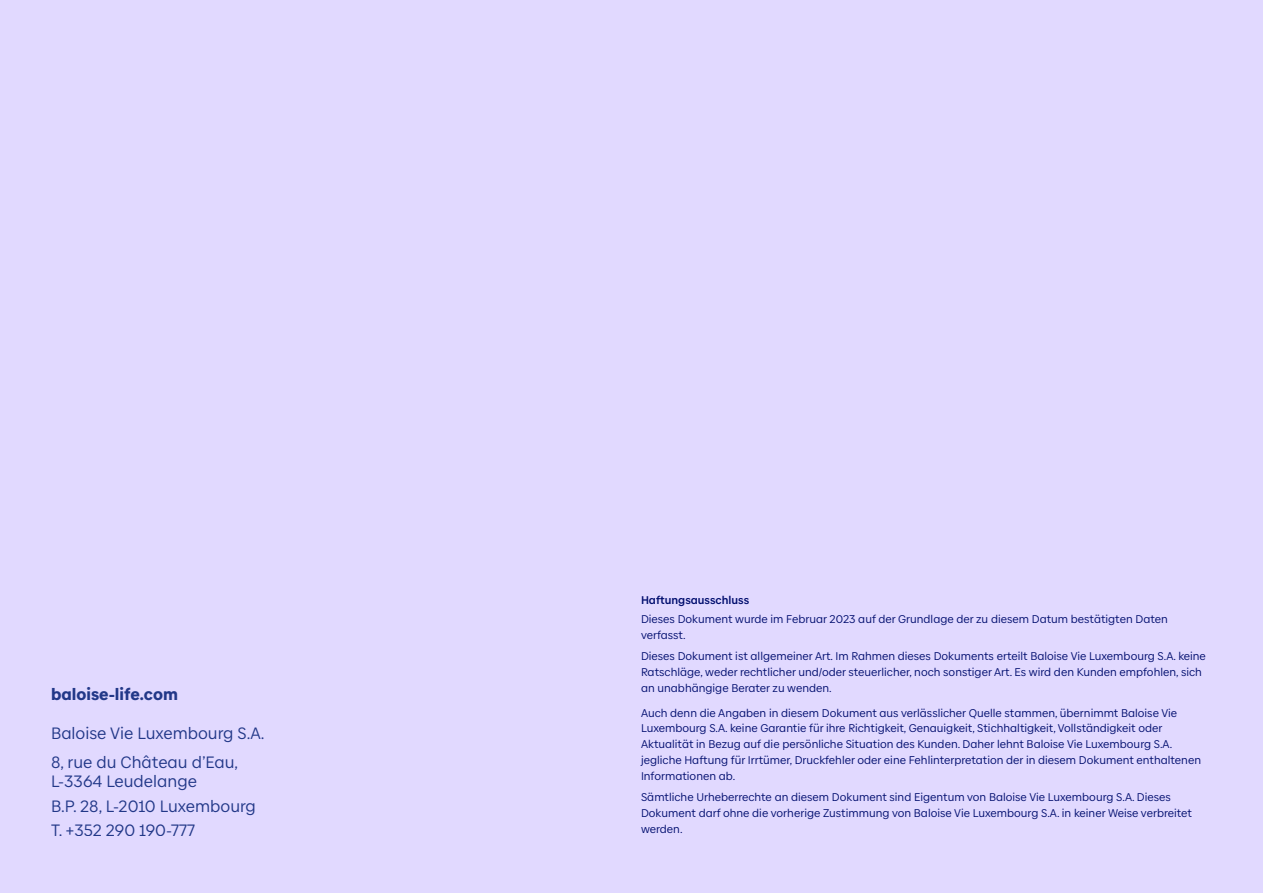
<style>
.page{position:relative;width:1263px;height:893px;background:#e1d9ff}
.page>*{position:absolute;margin:0;border:0;box-sizing:border-box;transform-origin:0 0}
.t1{font:16.5px/24px "Baloise Create Text";color:#223888}
.t2{font:900 16.5px "Baloise Create Text";color:#223888}
.Copy_Caption_7_5{font:11.25px/15.8px "Baloise Create Text";color:#000d6e}
.Copy_Caption_7_5-2{font:700 11.25px "Baloise Create Text";color:#000d6e}
</style>
<div class="page">
<p class="t2" style="left:51px;top:682px;width:128px">baloise-life.com</p>
<p class="t1" style="left:51px;top:719px;width:215px;line-height:28.3px">Baloise Vie Luxembourg S.A.<br>8, rue du Château d’Eau,</p>
<p class="t1" style="left:51px;top:770px;width:206px">L-3364 Leudelange<br>B.P. 28, L-2010 Luxembourg<br>T. +352 290 190-777</p>
<p class="Copy_Caption_7_5-2" style="left:641px;top:593px;width:110px">Haftungsausschluss</p>
<p class="Copy_Caption_7_5" style="left:641px;top:611px;width:528px">Dieses Dokument wurde im Februar 2023 auf der Grundlage der zu diesem Datum bestätigten Daten verfasst.</p>
<p class="Copy_Caption_7_5" style="left:641px;top:649px;width:566px">Dieses Dokument ist allgemeiner Art. Im Rahmen dieses Dokuments erteilt Baloise Vie Luxembourg S.A. keine<br>Ratschläge, weder rechtlicher und/oder steuerlicher, noch sonstiger Art. Es wird den Kunden empfohlen, sich an unabhängige Berater zu wenden.</p>
<p class="Copy_Caption_7_5" style="left:641px;top:705px;width:561px">Auch denn die Angaben in diesem Dokument aus verlässlicher Quelle stammen, übernimmt Baloise Vie Luxembourg S.A. keine Garantie für ihre Richtigkeit, Genauigkeit, Stichhaltigkeit, Vollständigkeit oder Aktualität in Bezug auf die persönliche Situation des Kunden. Daher lehnt Baloise Vie Luxembourg S.A. jegliche Haftung für Irrtümer, Druckfehler oder eine Fehlinterpretation der in diesem Dokument enthaltenen Informationen ab.</p>
<p class="Copy_Caption_7_5" style="left:641px;top:789px;width:552px">Sämtliche Urheberrechte an diesem Dokument sind Eigentum von Baloise Vie Luxembourg S.A. Dieses<br>Dokument darf ohne die vorherige Zustimmung von Baloise Vie Luxembourg S.A. in keiner Weise verbreitet werden.</p>
</div>
